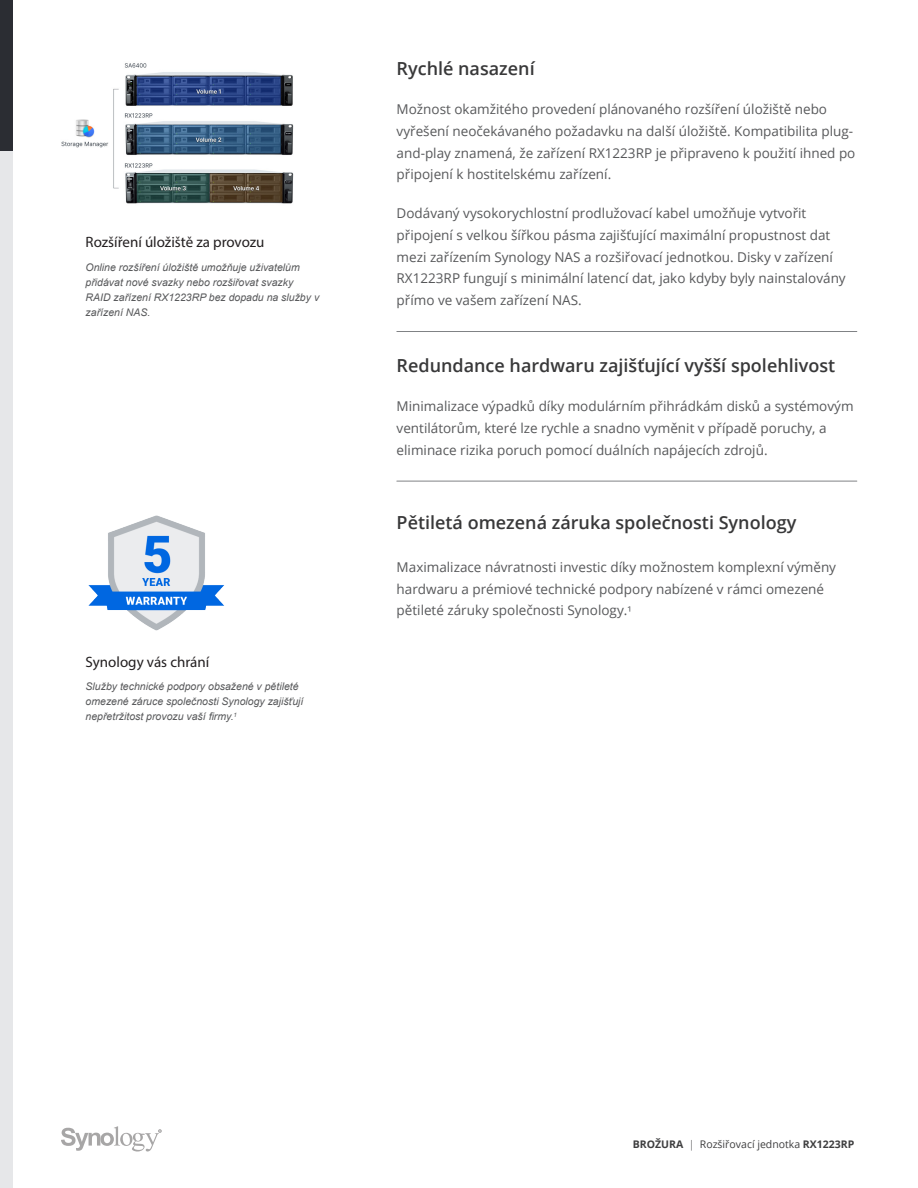
<style>
.page{position:relative;width:918px;height:1188px;background:#fff}
.page>*{position:absolute;margin:0;border:0;box-sizing:border-box;transform-origin:0 0}
.Chapter_Title{font:600 18px "Open Sans";color:#383839}
.Graphic_Title{font:15px "Myriad Pro";color:#231f20}
.Body_Content{font:13.5px/21.8px "Open Sans";color:#57585a}
.Graphic_Title-2{font:italic 10.5px/15px "Arial";color:#57585a}
.Graphic_Text{font:italic 10.5px/15px "Arial";color:#57585a}
.t1{font:10.5px "Open Sans";color:#3e3e3f}
.s1{font-size:12px}
.s2{font-weight:700}
.s3{font-weight:300}
</style>
<div class="page">
<div style="left:0;top:150px;width:13px;height:1038px;background:#e6e7e9"></div>
<div style="left:0;top:0;width:13px;height:150px;background:#2b2d33"></div>
<svg style="left:61px;top:1126px;width:101px;height:26px"></svg>
<hr style="left:397px;top:331px;width:460px;height:1px;background:#808285">
<hr style="left:397px;top:481px;width:460px;height:1px;background:#808285">
<img style="left:88px;top:515px;width:136px;height:116px">
<img style="left:61px;top:63px;width:233px;height:141px">
<p class="Graphic_Title" style="left:86px;top:233px;width:180px">Rozšíření úložiště za provozu</p>
<p class="Graphic_Title-2" style="left:86px;top:260px;width:235px">Online rozšíření úložiště umožňuje uživatelům přidávat nové svazky nebo rozšiřovat svazky RAID zařízení RX1223RP bez dopadu na služby v zařízení NAS.</p>
<p class="Graphic_Title" style="left:86px;top:652px;width:125px">Synology vás chrání</p>
<p class="Graphic_Text" style="left:86px;top:679px;width:219px">Služby technické podpory obsažené v pětileté omezené záruce společnosti Synology zajišťují nepřetržitost provozu vaší firmy.<sup>1</sup></p>
<p class="Chapter_Title" style="left:397px;top:57px;width:140px">Rychlé nasazení</p>
<p class="Body_Content" style="left:397px;top:98px;width:460px">Možnost okamžitého provedení plánovaného rozšíření úložiště nebo vyřešení neočekávaného požadavku na další úložiště. Kompatibilita plug&shy;and-play znamená, že zařízení RX1223RP je připraveno k použití ihned po připojení k hostitelskému zařízení.</p>
<p class="Body_Content" style="left:397px;top:202px;width:451px">Dodávaný vysokorychlostní prodlužovací kabel umožňuje vytvořit připojení s velkou šířkou pásma zajišťující maximální propustnost dat mezi zařízením Synology NAS a rozšiřovací jednotkou. Disky v zařízení RX1223RP fungují s minimální latencí dat, jako kdyby byly nainstalovány přímo ve vašem zařízení NAS.</p>
<p class="Chapter_Title" style="left:397px;top:353px;width:440px">Redundance hardwaru zajišťující vyšší spolehlivost</p>
<p class="Body_Content" style="left:397px;top:395px;width:458px">Minimalizace výpadků díky modulárním přihrádkám disků a systémovým ventilátorům, které lze rychle a snadno vyměnit v případě poruchy, a eliminace rizika poruch pomocí duálních napájecích zdrojů.</p>
<p class="Chapter_Title" style="left:397px;top:510px;width:401px">Pětiletá omezená záruka společnosti Synology</p>
<p class="Body_Content" style="left:397px;top:556px;width:441px">Maximalizace návratnosti investic díky možnostem komplexní výměny hardwaru a prémiové technické podpory nabízené v rámci omezené pětileté záruky společnosti Synology.<span class="s1">¹</span></p>
<p class="t1" style="left:633px;top:1137px;width:223px"><span class="s2">BROŽURA</span> <span class="s3">|</span> Rozšiřovací jednotka <span class="s2">RX1223RP</span></p>
</div>
